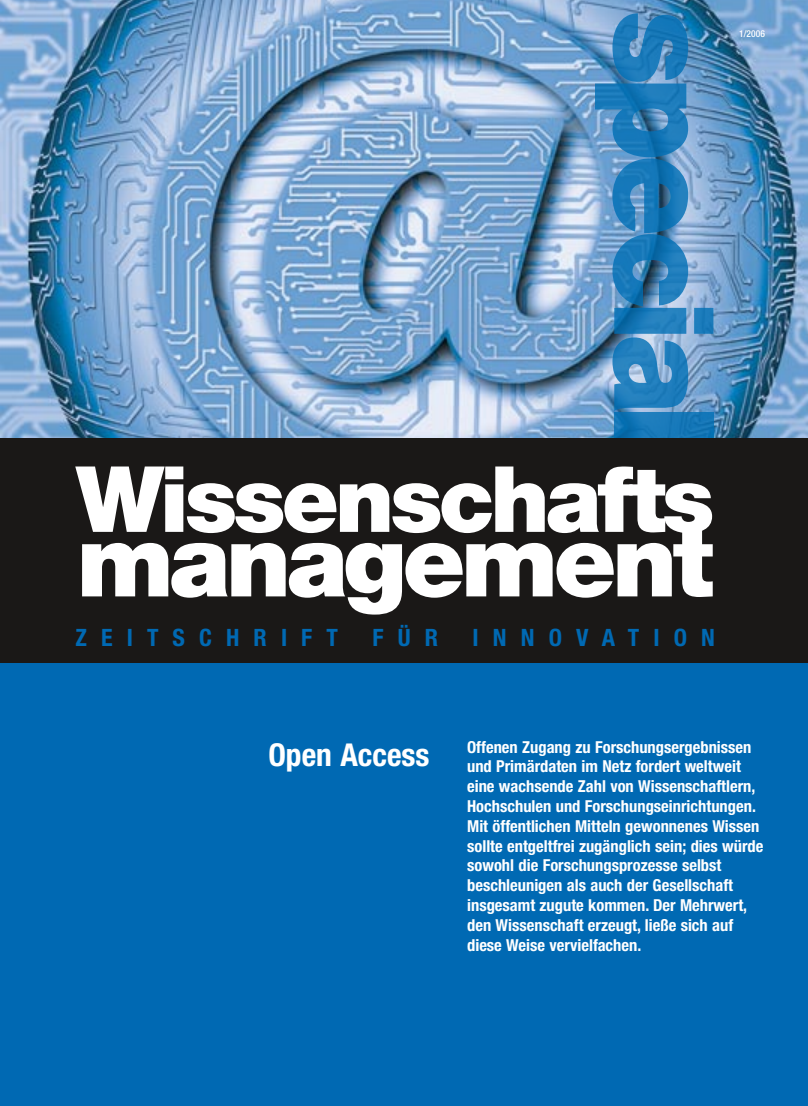
<style>
.page{position:relative;width:808px;height:1106px;background:#fff}
.page>*{position:absolute;margin:0;border:0;box-sizing:border-box;transform-origin:0 0}
.t1{font:900 100.5px "Helvetica Neue";letter-spacing:-.045em;color:#fff}
.t2{font:900 91.5px "Helvetica Neue";letter-spacing:-.045em;color:#fff}
.t3{font:700 condensed 31.5px "Helvetica Neue";color:#fff}
.t4{font:700 condensed 24px "Helvetica Neue";letter-spacing:.59em;color:#0069b3}
.t5{font:700 condensed 16.5px/19.8px "Helvetica Neue";color:#fff}
.t6{font:500 condensed 9.45px "Helvetica Neue";color:#fff}
</style>
<div class="page">
<img style="left:0;top:0;width:808px;height:438px">
<div style="left:0;top:438px;width:808px;height:225px;background:#1a1817"></div>
<div style="left:0;top:663px;width:808px;height:443px;background:#0069b3"></div>
<svg style="left:595px;top:13px;width:118px;height:398px;background:#4b8ec1"></svg>
<svg style="left:614px;top:412px;width:99px;height:26px;background:#1376b6"></svg>
<p class="t6" style="left:739px;top:28px;width:27px">1/2006</p>
<h2 class="t2" style="left:76px;top:444px;width:640px">Wissenschafts</h2>
<h1 class="t1" style="left:77px;top:500px;width:638px">management</h1>
<h3 class="t4" style="left:75px;top:623px;width:264px">Zeitschrift</h3>
<h3 class="t4" style="left:373px;top:623px;width:67px">für</h3>
<h3 class="t4" style="left:473px;top:623px;width:244px">I nnovation</h3>
<h3 class="t3" style="left:268px;top:735px;width:163px">Open Access</h3>
<p class="t5" style="left:467px;top:736px;width:298px">Offenen Zugang zu Forschungsergebnissen und Primärdaten im Netz fordert weltweit eine wachsende Zahl von Wissenschaftlern, Hochschulen und Forschungseinrichtungen.<br>Mit öffentlichen Mitteln gewonnenes Wissen sollte entgeltfrei zugänglich sein; dies würde sowohl die Forschungsprozesse selbst beschleunigen als auch der Gesellschaft insgesamt zugute kommen. Der Mehrwert, den Wissenschaft erzeugt, ließe sich auf diese Weise vervielfachen.</p>
</div>
